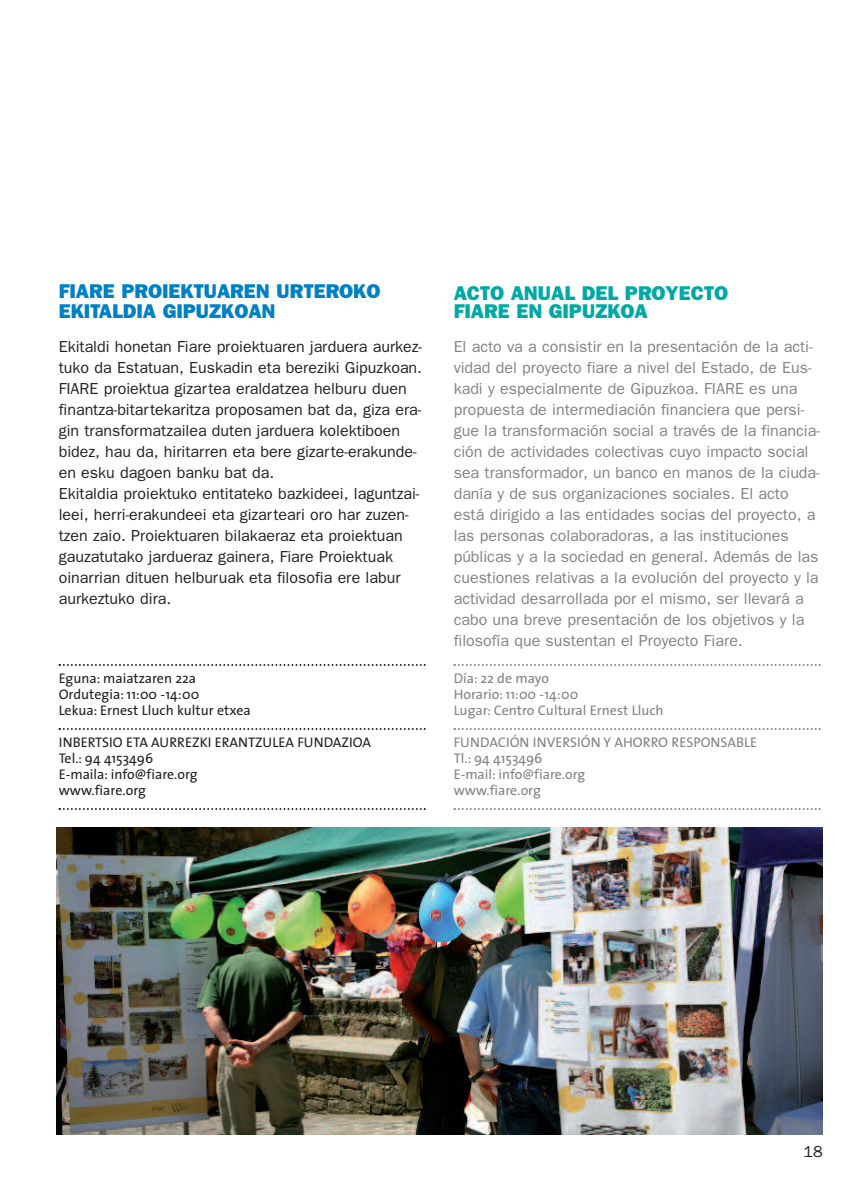
<style>
.page{position:relative;width:851px;height:1191px;background:#fff}
.page>*{position:absolute;margin:0;border:0;box-sizing:border-box;transform-origin:0 0}
.t1{font:800 20px/20px "Franklin Gothic";color:#0080c5}
.t2{font:800 20px/18px "Franklin Gothic";color:#00a9a5}
.t3{font:16px/21px "Franklin Gothic";color:#808285}
.t4{font:16px/21px "Franklin Gothic";color:#231f20}
.t5{font:14px/16px "The Sans";color:#231f20}
.t6{font:14px/16px "The Sans";color:#808285}
</style>
<div class="page">
<svg style="left:59px;top:664px;width:366px;height:2px"></svg>
<svg style="left:59px;top:728px;width:366px;height:2px"></svg>
<svg style="left:59px;top:808px;width:366px;height:2px"></svg>
<img style="left:57px;top:827px;width:765px;height:307px">
<svg style="left:453px;top:664px;width:367px;height:2px"></svg>
<svg style="left:453px;top:728px;width:367px;height:2px"></svg>
<svg style="left:453px;top:808px;width:367px;height:2px"></svg>
<p class="t1" style="left:59px;top:281px;width:323px">FIARE PROIEKTUAREN URTEROKO<br>EKITALDIA GIPUZKOAN</p>
<p class="t4" style="left:59px;top:336px;width:365px">Ekitaldi honetan Fiare proiektuaren jarduera aurkez&shy;tuko da Estatuan, Euskadin eta bereziki Gipuzkoan.<br>FIARE proiektua gizartea eraldatzea helburu duen finantza-bitartekaritza proposamen bat da, giza era&shy;gin transformatzailea duten jarduera kolektiboen bidez, hau da, hiritarren eta bere gizarte-erakunde&shy;en esku dagoen banku bat da.<br>Ekitaldia proiektuko entitateko bazkideei, laguntzai&shy;leei, herri-erakundeei eta gizarteari oro har zuzen&shy;tzen zaio. Proiektuaren bilakaeraz eta proiektuan gauzatutako jardueraz gainera, Fiare Proiektuak oinarrian dituen helburuak eta filosofia ere labur aurkeztuko dira.</p>
<p class="t5" style="left:59px;top:671px;width:194px">Eguna: maiatzaren 22a<br>Ordutegia: 11:00 -14:00<br>Lekua: Ernest Lluch kultur etxea</p>
<p class="t5" style="left:59px;top:735px;width:314px">INBERTSIO ETA AURREZKI ERANTZULEA FUNDAZIOA<br>Tel.: 94 4153496<br>E-maila: info@fiare.org<br>www.fiare.org</p>
<p class="t2" style="left:453px;top:284px;width:276px">ACTO ANUAL DEL PROYECTO<br>FIARE EN GIPUZKOA</p>
<p class="t3" style="left:453px;top:336px;width:367px">El acto va a consistir en la presentación de la acti&shy;vidad del proyecto fiare a nivel del Estado, de Eus&shy;kadi y especialmente de Gipuzkoa. FIARE es una propuesta de intermediación financiera que persi&shy;gue la transformación social a través de la financia&shy;ción de actividades colectivas cuyo impacto social sea transformador, un banco en manos de la ciuda&shy;danía y de sus organizaciones sociales. El acto está dirigido a las entidades socias del proyecto, a las personas colaboradoras, a las instituciones públicas y a la sociedad en general. Además de las cuestiones relativas a la evolución del proyecto y la actividad desarrollada por el mismo, ser llevará a cabo una breve presentación de los objetivos y la filosofía que sustentan el Proyecto Fiare.</p>
<p class="t6" style="left:453px;top:671px;width:211px">Día: 22 de mayo<br>Horario: 11:00 -14:00<br>Lugar: Centro Cultural Ernest Lluch</p>
<p class="t6" style="left:453px;top:735px;width:305px">FUNDACIÓN INVERSIÓN Y AHORRO RESPONSABLE<br>Tl.: 94 4153496<br>E-mail: info@fiare.org<br>www.fiare.org</p>
<p class="t4" style="left:803px;top:1140px;width:21px">18</p>
</div>
